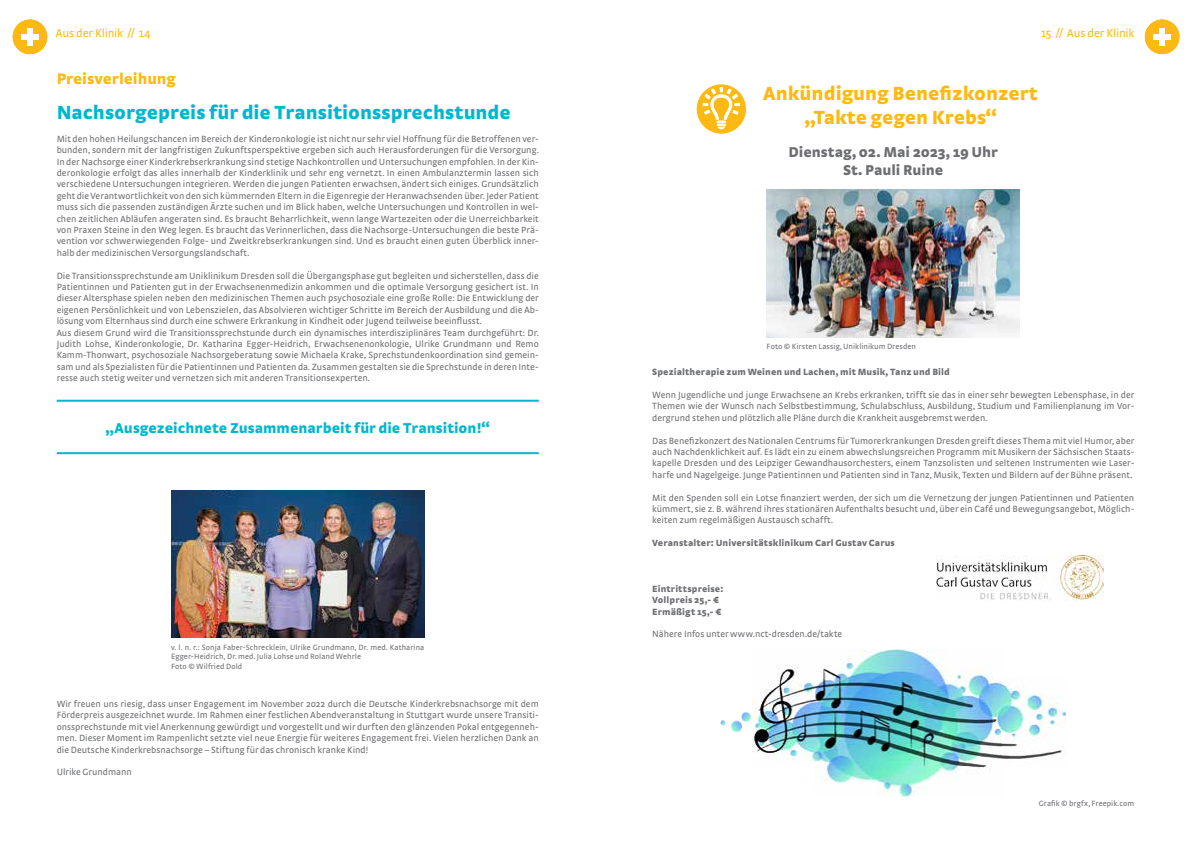
<style>
.page{position:relative;width:1191px;height:842px;background:#fff}
.page>*{position:absolute;margin:0;border:0;box-sizing:border-box;transform-origin:0 0}
.t1{font:900 20px "Strada Pro";color:#00b7ce}
.t2{font:900 20px/24px "Strada Pro";color:#fdb913;text-align:center}
.t3{font:900 16px "Strada Pro";color:#fdb913}
.t4{font:900 15px "Strada Pro";color:#00b7ce}
.t5{font:900 15px/18px "Strada Pro";letter-spacing:-.005em;color:#6d6e71;text-align:center}
.t6{font:12px "Strada Pro";letter-spacing:-.01em;color:#fdb913}
.t7{font:9.5px/11.4px "Strada Pro";color:#6d6e71;text-align:justify}
.t8{font:900 9.5px/11.4px "Strada Pro";letter-spacing:.01em;color:#6d6e71}
.t9{font:8px/9.6px "Strada Pro";letter-spacing:.01em;color:#6d6e71}
</style>
<div class="page">
<svg style="left:1149px;top:22px;width:26px;height:29px"></svg>
<img style="left:171px;top:490px;width:253px;height:148px">
<div style="left:13px;top:20px;width:34px;height:34px;background:#fdb913;border-radius:50%"></div>
<div style="left:27px;top:28px;width:6px;height:18px;background:#fff"></div>
<div style="left:21px;top:34px;width:18px;height:6px;background:#fff"></div>
<div style="left:1144px;top:20px;width:35px;height:34px;background:#fdb913;border-radius:50%"></div>
<div style="left:1159px;top:28px;width:6px;height:18px;background:#fff"></div>
<div style="left:1153px;top:34px;width:17px;height:6px;background:#fff"></div>
<img style="left:766px;top:190px;width:254px;height:147px">
<svg style="left:696px;top:84px;width:50px;height:50px"></svg>
<div style="left:695px;top:83px;width:52px;height:52px;border:1px solid #fff;border-radius:50%"></div>
<svg style="left:702px;top:83px;width:38px;height:47px"></svg>
<img style="left:752px;top:650px;width:250px;height:116px">
<img style="left:1002px;top:679px;width:63px;height:80px">
<img style="left:721px;top:708px;width:32px;height:30px">
<img style="left:822px;top:766px;width:169px;height:30px">
<img style="left:936px;top:555px;width:167px;height:45px">
<hr style="left:57px;top:400px;width:482px;height:2px;background:#00b7ce">
<hr style="left:57px;top:452px;width:482px;height:2px;background:#00b7ce">
<p class="t6" style="left:56px;top:25px;width:96px">Aus der Klinik // 14</p>
<h2 class="t3" style="left:57px;top:66px;width:120px">Preisverleihung</h2>
<h1 class="t1" style="left:57px;top:97px;width:456px">Nachsorgepreis für die Transitionssprechstunde</h1>
<p class="t7" style="left:57px;top:132px;width:483px">Mit den hohen Heilungschancen im Bereich der Kinderonkologie ist nicht nur sehr viel Hoffnung für die Betroffenen ver&shy;bunden, sondern mit der langfristigen Zukunftsperspektive ergeben sich auch Herausforderungen für die Versorgung.<br>In der Nachsorge einer Kinderkrebserkrankung sind stetige Nachkontrollen und Untersuchungen empfohlen. In der Kin&shy;deronkologie erfolgt das alles innerhalb der Kinderklinik und sehr eng vernetzt. In einen Ambulanztermin lassen sich verschiedene Untersuchungen integrieren. Werden die jungen Patienten erwachsen, ändert sich einiges. Grundsätzlich geht die Verantwortlichkeit von den sich kümmernden Eltern in die Eigenregie der Heranwachsenden über. Jeder Patient muss sich die passenden zuständigen Ärzte suchen und im Blick haben, welche Untersuchungen und Kontrollen in wel&shy;chen zeitlichen Abläufen angeraten sind. Es braucht Beharrlichkeit, wenn lange Wartezeiten oder die Unerreichbarkeit von Praxen Steine in den Weg legen. Es braucht das Verinnerlichen, dass die Nachsorge-Untersuchungen die beste Prä&shy;vention vor schwerwiegenden Folge- und Zweitkrebserkrankungen sind. Und es braucht einen guten Überblick inner&shy;halb der medizinischen Versorgungslandschaft.</p>
<p class="t7" style="left:57px;top:269px;width:483px;text-align:left">Die Transitionssprechstunde am Uniklinikum Dresden soll die Übergangsphase gut begleiten und sicherstellen, dass die Patientinnen und Patienten gut in der Erwachsenenmedizin ankommen und die optimale Versorgung gesichert ist. In dieser Altersphase spielen neben den medizinischen Themen auch psychosoziale eine große Rolle: Die Entwicklung der eigenen Persönlichkeit und von Lebenszielen, das Absolvieren wichtiger Schritte im Bereich der Ausbildung und die Ab&shy;lösung vom Elternhaus sind durch eine schwere Erkrankung in Kindheit oder Jugend teilweise beeinflusst.<br>Aus diesem Grund wird die Transitionssprechstunde durch ein dynamisches interdisziplinäres Team durchgeführt: Dr.<br>Judith Lohse, Kinderonkologie, Dr. Katharina Egger-Heidrich, Erwachsenenonkologie, Ulrike Grundmann und Remo Kamm-Thonwart, psychosoziale Nachsorgeberatung sowie Michaela Krake, Sprechstundenkoordination sind gemein&shy;sam und als Spezialisten für die Patientinnen und Patienten da. Zusammen gestalten sie die Sprechstunde in deren Inte&shy;resse auch stetig weiter und vernetzen sich mit anderen Transitionsexperten.</p>
<h3 class="t4" style="left:106px;top:417px;width:386px">„Ausgezeichnete Zusammenarbeit für die Transition!“</h3>
<p class="t9" style="left:171px;top:642px;width:255px">v. l. n. r.: Sonja Faber-Schrecklein, Ulrike Grundmann, Dr. med. Katharina<br>Egger-Heidrich, Dr. med. Julia Lohse und Roland Wehrle<br>Foto © Wilfried Dold</p>
<p class="t7" style="left:57px;top:698px;width:483px">Wir freuen uns riesig, dass unser Engagement im November 2022 durch die Deutsche Kinderkrebsnachsorge mit dem Förderpreis ausgezeichnet wurde. Im Rahmen einer festlichen Abendveranstaltung in Stuttgart wurde unsere Transiti&shy;onssprechstunde mit viel Anerkennung gewürdigt und vorgestellt und wir durften den glänzenden Pokal entgegenneh&shy;men. Dieser Moment im Rampenlicht setzte viel neue Energie für weiteres Engagement frei. Vielen herzlichen Dank an die Deutsche Kinderkrebsnachsorge – Stiftung für das chronisch kranke Kind!</p>
<p class="t7" style="left:57px;top:766px;width:76px">Ulrike Grundmann</p>
<p class="t6" style="left:1041px;top:25px;width:95px">15 // Aus der Klinik</p>
<h1 class="t2" style="left:763px;top:80px;width:276px">Ankündigung Benefizkonzert „Takte gegen Krebs“</h1>
<h3 class="t5" style="left:788px;top:142px;width:211px">Dienstag, 02. Mai 2023, 19 Uhr<br>St. Pauli Ruine</h3>
<p class="t9" style="left:766px;top:341px;width:151px">Foto © Kirsten Lassig, Uniklinikum Dresden</p>
<p class="t8" style="left:652px;top:366px;width:299px">Spezialtherapie zum Weinen und Lachen, mit Musik, Tanz und Bild</p>
<p class="t7" style="left:652px;top:389px;width:483px">Wenn Jugendliche und junge Erwachsene an Krebs erkranken, trifft sie das in einer sehr bewegten Lebensphase, in der Themen wie der Wunsch nach Selbstbestimmung, Schulabschluss, Ausbildung, Studium und Familienplanung im Vor&shy;dergrund stehen und plötzlich alle Pläne durch die Krankheit ausgebremst werden.</p>
<p class="t7" style="left:652px;top:434px;width:483px">Das Benefizkonzert des Nationalen Centrums für Tumorerkrankungen Dresden greift dieses Thema mit viel Humor, aber auch Nachdenklichkeit auf. Es lädt ein zu einem abwechslungsreichen Programm mit Musikern der Sächsischen Staats&shy;kapelle Dresden und des Leipziger Gewandhausorchesters, einem Tanzsolisten und seltenen Instrumenten wie Laser&shy;harfe und Nagelgeige. Junge Patientinnen und Patienten sind in Tanz, Musik, Texten und Bildern auf der Bühne präsent.</p>
<p class="t7" style="left:652px;top:491px;width:483px">Mit den Spenden soll ein Lotse finanziert werden, der sich um die Vernetzung der jungen Patientinnen und Patienten kümmert, sie z. B. während ihres stationären Aufenthalts besucht und, über ein Café und Bewegungsangebot, Möglich&shy;keiten zum regelmäßigen Austausch schafft.</p>
<p class="t8" style="left:652px;top:537px;width:244px">Veranstalter: Universitätsklinikum Carl Gustav Carus</p>
<p class="t8" style="left:652px;top:582px;width:73px">Eintrittspreise:<br>Vollpreis 25,- €<br>Ermäßigt 15,- €</p>
<p class="t7" style="left:652px;top:628px;width:192px">Nähere Infos unter www.nct-dresden.de/takte</p>
<p class="t9" style="left:1038px;top:798px;width:97px">Grafik © brgfx, Freepik.com</p>
</div>
